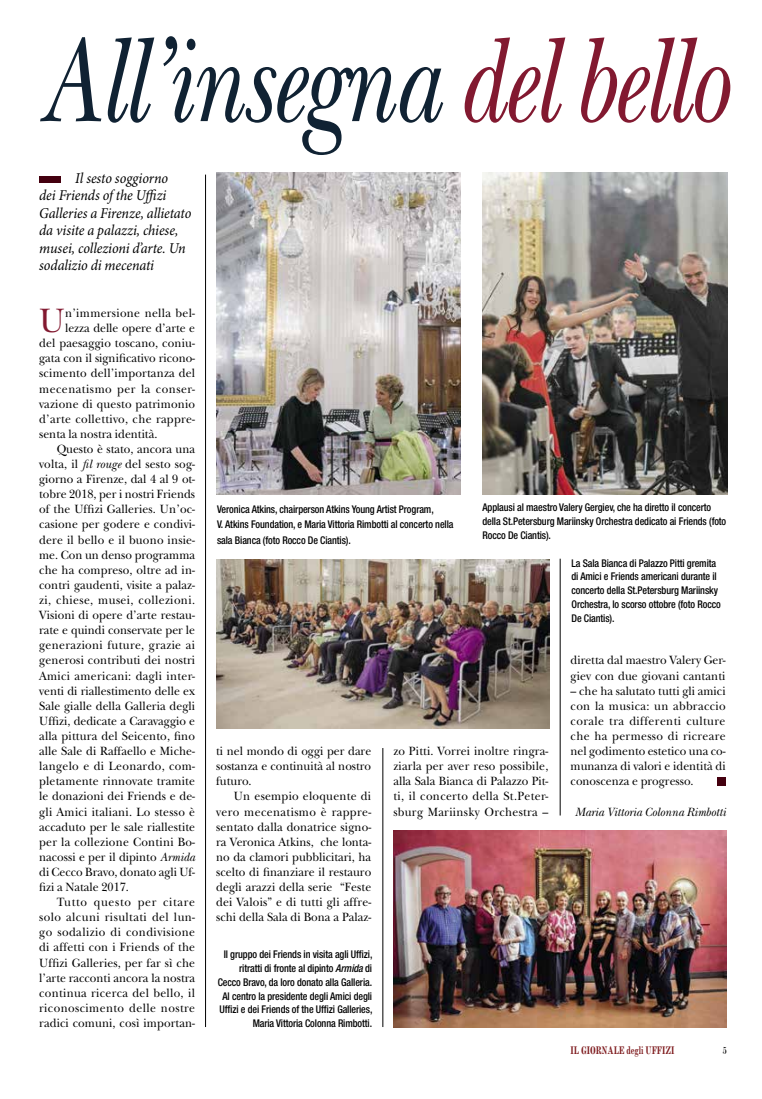
<style>
.page{position:relative;width:762px;height:1099px;background:#fff}
.page>*{position:absolute;margin:0;border:0;box-sizing:border-box;transform-origin:0 0}
.t1{font:italic 125.5px "New Baskerville Std";letter-spacing:-.025em;color:#102233;scale:.76 1}
.t2{font:35.38px "New Baskerville Std";color:#821930;scale:.94 1}
.t3{font:italic 15px/17.5px "Minion Pro";letter-spacing:-.005em;color:#000;scale:.94 1}
.t4{font:12.5px/15.1px "New Baskerville Std";letter-spacing:.01em;color:#000;text-align:justify;scale:.94 1}
.t5{font:italic 12.5px "New Baskerville Std";color:#000;scale:.94 1}
.t6{font:12.5px "New Baskerville Std";letter-spacing:.04em;color:#000;scale:.94 1}
.t7{font:700 11.25px "Modern MT Std";color:#801e21;scale:.75 1}
.t8{font:11.25px "Modern";color:#000;scale:.75 1}
.t9{font:500 condensed 10.62px/13.8px "Helvetica Neue LT Std";letter-spacing:-.01em;color:#000;scale:.95 1}
.s1{color:#821930}
.s2{font-style:italic}
</style>
<div class="page">
<hr style="left:560px;top:558px;width:1px;height:257px;background:#000">
<hr style="left:383px;top:748px;width:1px;height:279px;background:#000">
<hr style="left:205px;top:175px;width:1px;height:851px;background:#000">
<div style="left:717px;top:777px;width:8px;height:8px;background:#44000f"></div>
<div style="left:39px;top:176px;width:21px;height:7px;background:#44000f"></div>
<img style="left:216px;top:559px;width:333px;height:169px">
<img style="left:216px;top:173px;width:245px;height:321px">
<img style="left:482px;top:173px;width:245px;height:321px">
<img style="left:394px;top:830px;width:333px;height:196px">
<h1 class="t1" style="left:39px;top:7px;width:906px">All’insegna <span class="s1">del bello</span></h1>
<p class="t3" style="left:39px;top:170px;width:163px;text-indent:36px">Il sesto soggiorno<br>dei Friends of the Uffizi<br>Galleries a Firenze, allietato da visite a palazzi, chiese, musei, collezioni d’arte. Un sodalizio di mecenati</p>
<h2 class="t2" style="left:39px;top:300px;width:29px">U</h2>
<p class="t4" style="left:65px;top:305px;width:140px">n’immersione nella bel-</p>
<p class="t4" style="left:65px;top:320px;width:140px">lezza delle opere d’arte e</p>
<p class="t4" style="left:39px;top:335px;width:167px">del paesaggio toscano, coniu-</p>
<p class="t4" style="left:39px;top:351px;width:167px">gata con il significativo ricono-</p>
<p class="t4" style="left:39px;top:366px;width:167px">scimento dell’importanza del</p>
<p class="t6" style="left:39px;top:381px;width:167px">mecenatismo per la conser-</p>
<p class="t4" style="left:39px;top:396px;width:167px">vazione di questo patrimonio</p>
<p class="t4" style="left:39px;top:411px;width:167px">d’arte collettivo, che rappre-</p>
<p class="t4" style="left:39px;top:426px;width:127px">senta la nostra identità.</p>
<p class="t4" style="left:57px;top:441px;width:148px">Questo è stato, ancora una</p>
<p class="t4" style="left:39px;top:456px;width:167px">volta, il <span class="s2">fil rouge</span> del sesto sog-</p>
<p class="t4" style="left:39px;top:471px;width:167px">giorno a Firenze, dal 4 al 9 ot-</p>
<p class="t4" style="left:39px;top:486px;width:167px">tobre 2018, per i nostri Friends</p>
<p class="t4" style="left:39px;top:502px;width:167px">of the Uffizi Galleries. Un’oc-</p>
<p class="t4" style="left:39px;top:517px;width:167px">casione per godere e condivi-</p>
<p class="t4" style="left:39px;top:532px;width:167px">dere il bello e il buono insie-</p>
<p class="t4" style="left:39px;top:547px;width:167px">me. Con un denso programma</p>
<p class="t4" style="left:39px;top:562px;width:167px">che ha compreso, oltre ad in-</p>
<p class="t4" style="left:39px;top:577px;width:167px">contri gaudenti, visite a palaz-</p>
<p class="t4" style="left:39px;top:592px;width:167px">zi, chiese, musei, collezioni.</p>
<p class="t4" style="left:39px;top:607px;width:167px">Visioni di opere d’arte restau-</p>
<p class="t4" style="left:39px;top:622px;width:167px">rate e quindi conservate per le</p>
<p class="t4" style="left:39px;top:637px;width:167px">generazioni future, grazie ai</p>
<p class="t4" style="left:39px;top:653px;width:167px">generosi contributi dei nostri</p>
<p class="t4" style="left:39px;top:668px;width:167px">Amici americani: dagli inter-</p>
<p class="t4" style="left:39px;top:683px;width:167px">venti di riallestimento delle ex</p>
<p class="t4" style="left:39px;top:698px;width:167px">Sale gialle della Galleria degli</p>
<p class="t4" style="left:39px;top:713px;width:167px">Uffizi, dedicate a Caravaggio e</p>
<p class="t4" style="left:39px;top:728px;width:167px">alla pittura del Seicento, fino</p>
<p class="t4" style="left:39px;top:743px;width:167px">alle Sale di Raffaello e Miche-</p>
<p class="t4" style="left:39px;top:758px;width:167px">langelo e di Leonardo, com-</p>
<p class="t4" style="left:39px;top:773px;width:167px">pletamente rinnovate tramite</p>
<p class="t4" style="left:39px;top:788px;width:167px">le donazioni dei Friends e de-</p>
<p class="t4" style="left:39px;top:804px;width:167px">gli Amici italiani. Lo stesso è</p>
<p class="t4" style="left:39px;top:819px;width:167px">accaduto per le sale riallestite</p>
<p class="t4" style="left:39px;top:834px;width:167px">per la collezione Contini Bo-</p>
<p class="t4" style="left:39px;top:849px;width:167px">nacossi e per il dipinto <span class="s2">Armida</span></p>
<p class="t4" style="left:39px;top:864px;width:167px">di Cecco Bravo, donato agli Uf-</p>
<p class="t4" style="left:39px;top:879px;width:97px">fizi a Natale 2017.</p>
<p class="t4" style="left:57px;top:894px;width:148px">Tutto questo per citare</p>
<p class="t4" style="left:39px;top:909px;width:167px">solo alcuni risultati del lun-</p>
<p class="t4" style="left:39px;top:924px;width:167px">go sodalizio di condivisione</p>
<p class="t4" style="left:39px;top:939px;width:167px">di affetti con i Friends of the</p>
<p class="t4" style="left:39px;top:955px;width:167px">Uffizi Galleries, per far sì che</p>
<p class="t4" style="left:39px;top:970px;width:167px">l’arte racconti ancora la nostra</p>
<p class="t4" style="left:39px;top:985px;width:167px">continua ricerca del bello, il</p>
<p class="t4" style="left:39px;top:1000px;width:167px">riconoscimento delle nostre</p>
<p class="t4" style="left:39px;top:1015px;width:167px">radici comuni, così importan-</p>
<p class="t9" style="left:217px;top:502px;width:250px;line-height:15.1px">Veronica Atkins, chairperson Atkins Young Artist Program,<br>V. Atkins Foundation, e Maria Vittoria Rimbotti al concerto nella sala Bianca (foto Rocco De Ciantis).</p>
<p class="t9" style="left:482px;top:500px;width:258px">Applausi al maestro Valery Gergiev, che ha diretto il concerto della St.Petersburg Mariinsky Orchestra dedicato ai Friends (foto<br>Rocco De Ciantis).</p>
<p class="t9" style="left:571px;top:555px;width:159px">La Sala Bianca di Palazzo Pitti gremita di Amici e Friends americani durante il concerto della St.Petersburg Mariinsky Orchestra, lo scorso ottobre (foto Rocco De Ciantis).</p>
<p class="t4" style="left:216px;top:743px;width:166px">ti nel mondo di oggi per dare sostanza e continuità al nostro futuro.</p>
<p class="t4" style="left:216px;top:788px;width:166px;text-indent:18px">Un esempio eloquente di vero mecenatismo è rappre&shy;sentato dalla donatrice signo&shy;ra Veronica Atkins, che lonta&shy;no da clamori pubblicitari, ha scelto di finanziare il restauro degli arazzi della serie “Feste dei Valois” e di tutti gli affre&shy;schi della Sala di Bona a Palaz-</p>
<p class="t9" style="left:218px;top:947px;width:164px;text-align:right">Il gruppo dei Friends in visita agli Uffizi, ritratti di fronte al dipinto <span class="s2">Armida</span> di Cecco Bravo, da loro donato alla Galleria.<br>Al centro la presidente degli Amici degli Uffizi e dei Friends of the Uffizi Galleries, Maria Vittoria Colonna Rimbotti.</p>
<p class="t4" style="left:393px;top:743px;width:166px">zo Pitti. Vorrei inoltre ringra&shy;ziarla per aver reso possibile, alla Sala Bianca di Palazzo Pit&shy;ti, il concerto della St.Peter&shy;sburg Mariinsky Orchestra –</p>
<p class="t4" style="left:570px;top:653px;width:166px">diretta dal maestro Valery Ger&shy;giev con due giovani cantanti</p>
<p class="t4" style="left:570px;top:683px;width:166px">– che ha salutato tutti gli amici con la musica: un abbraccio corale tra differenti culture che ha permesso di ricreare nel godimento estetico una co&shy;munanza di valori e identità di conoscenza e progresso.</p>
<p class="t5" style="left:575px;top:804px;width:162px">Maria Vittoria Colonna Rimbotti</p>
<p class="t7" style="left:570px;top:1042px;width:140px">IL GIORNALE degli UFFIZI</p>
<p class="t8" style="left:723px;top:1044px;width:7px">5</p>
</div>
